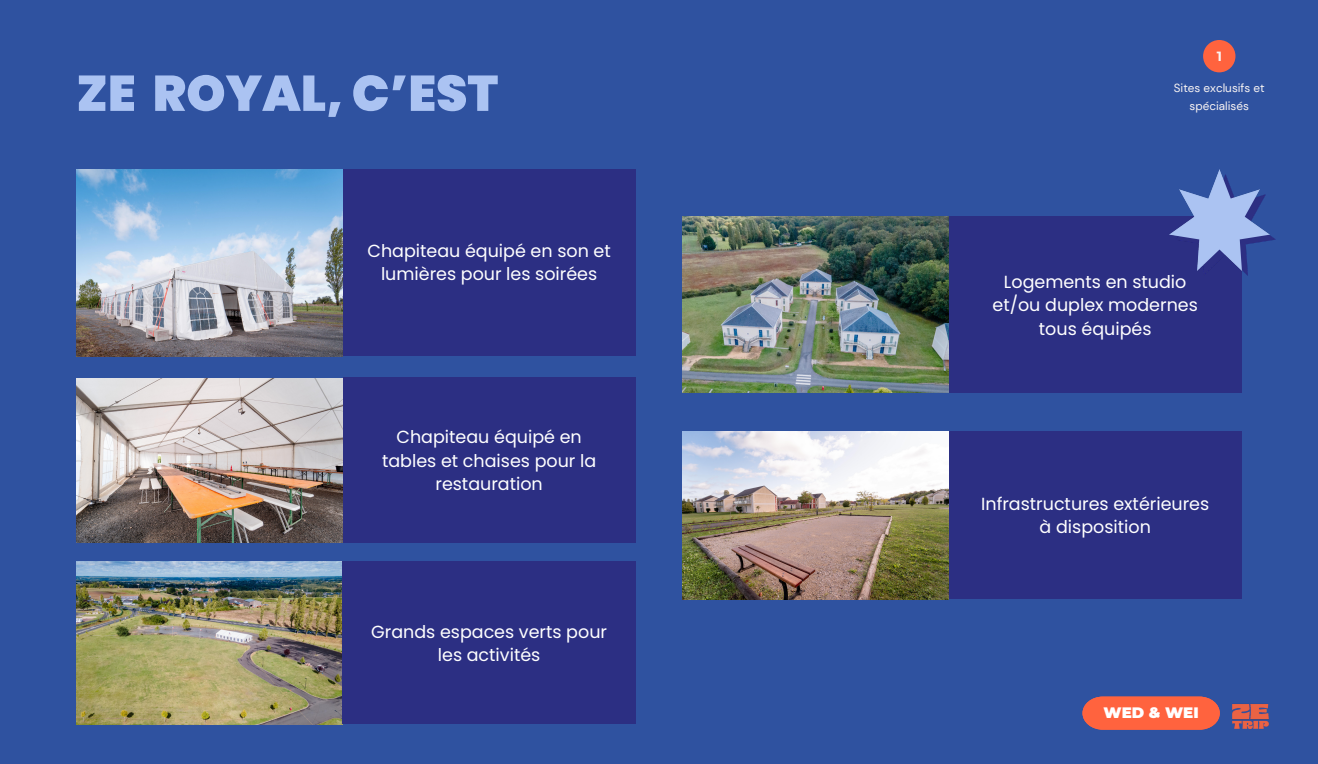
<style>
.page{position:relative;width:1318px;height:764px;background:#fff}
.page>*{position:absolute;margin:0;border:0;box-sizing:border-box;transform-origin:0 0}
.t1{font:900 50px "Poppins";color:#abc3f2}
.t2{font:17.5px/23.5px "Poppins";color:#fff;text-align:center}
.t3{font:900 15.12px "Montserrat";color:#fff}
.t4{font:700 13.25px "Montserrat";color:#faf5f4}
.t5{font:11.75px/17.4px "DM Sans";color:#faf5f4;text-align:center}
</style>
<div class="page">
<div style="left:0;top:0;width:1317px;height:763px;background:#2f52a0"></div>
<div style="left:343px;top:169px;width:292px;height:187px;background:#2c2f83"></div>
<img style="left:76px;top:169px;width:267px;height:187px">
<img style="left:76px;top:378px;width:267px;height:164px">
<img style="left:76px;top:561px;width:267px;height:162px">
<img style="left:682px;top:216px;width:266px;height:176px">
<img style="left:682px;top:431px;width:266px;height:168px">
<div style="left:1202px;top:40px;width:33px;height:32px;background:#ff633e;border-radius:50%"></div>
<div style="left:343px;top:377px;width:292px;height:165px;background:#2c2f83"></div>
<div style="left:343px;top:561px;width:292px;height:162px;background:#2c2f83"></div>
<div style="left:948px;top:216px;width:293px;height:176px;background:#2c2f83"></div>
<div style="left:948px;top:431px;width:293px;height:167px;background:#2c2f83"></div>
<img style="left:1232px;top:704px;width:37px;height:26px">
<svg style="left:1082px;top:696px;width:137px;height:33px;background:#f06144"></svg>
<img style="left:1169px;top:169px;width:106px;height:106px">
<p class="t1" style="left:76px;top:58px;width:423px">ZE ROYAL, C’EST</p>
<p class="t2" style="left:367px;top:239px;width:245px">Chapiteau équipé en son et lumières pour les soirées</p>
<p class="t2" style="left:382px;top:425px;width:216px">Chapiteau équipé en tables et chaises pour la restauration</p>
<p class="t2" style="left:371px;top:619px;width:237px">Grands espaces verts pour les activités</p>
<p class="t4" style="left:1216px;top:48px;width:7px">1</p>
<h3 class="t5" style="left:1173px;top:80px;width:92px">Sites exclusifs et spécialisés</h3>
<p class="t2" style="left:992px;top:269px;width:207px">Logements en studio et/ou duplex modernes tous équipés</p>
<p class="t2" style="left:981px;top:491px;width:229px">Infrastructures extérieures à disposition</p>
<p class="t3" style="left:1103px;top:703px;width:97px">WED &amp; WEI</p>
</div>
